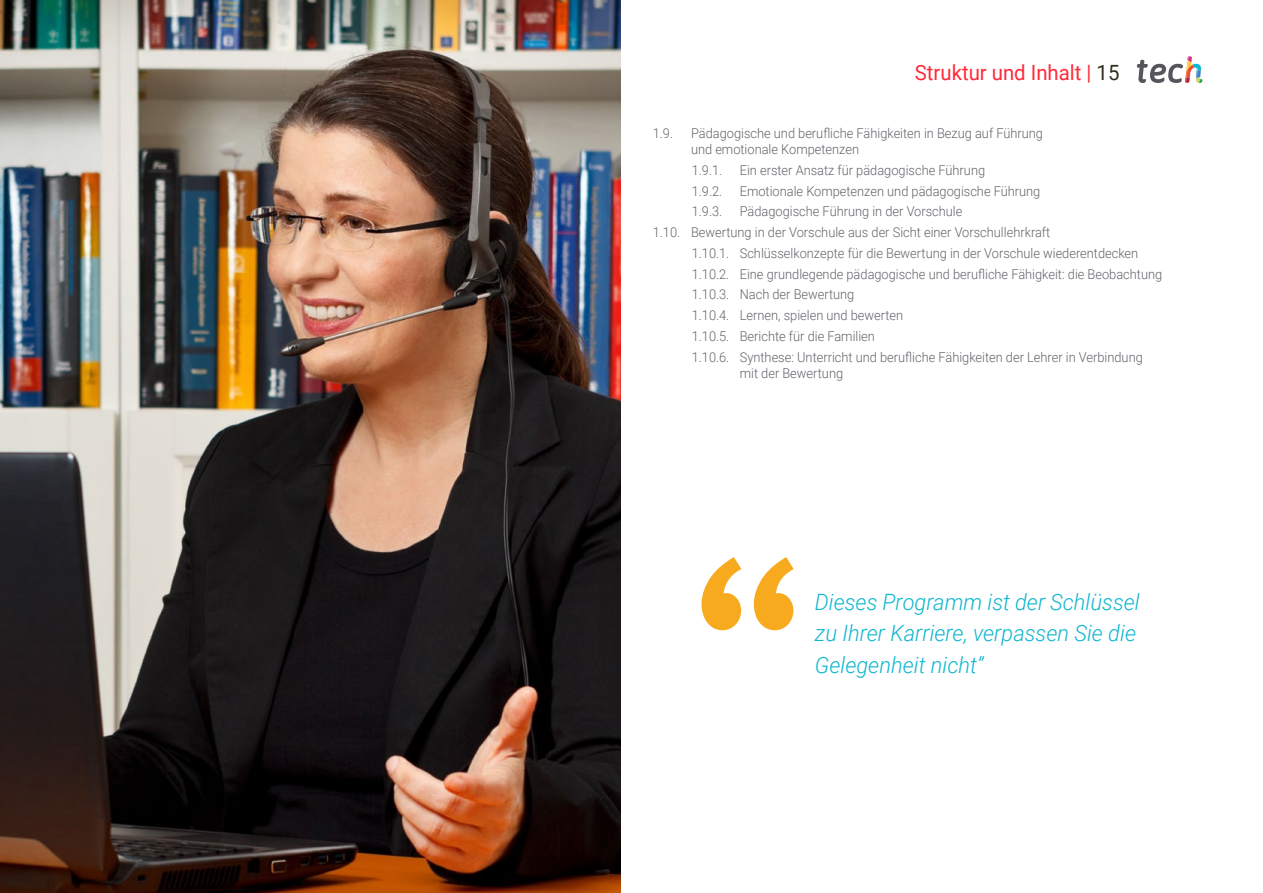
<style>
.page{position:relative;width:1263px;height:893px;background:#fff}
.page>*{position:absolute;margin:0;border:0;box-sizing:border-box;transform-origin:0 0}
.t1{font:italic 300 22.5px/31.5px "Roboto";color:#0fb6cf}
.t2{font:21px "Roboto";color:#ff293a}
.t3{font:300 13.5px/16.5px "Roboto";color:#61646a;scale:.95 1}
.s1{color:#312e20}
</style>
<div class="page">
<svg style="left:1137px;top:56px;width:65px;height:27px"></svg>
<img style="left:0;top:0;width:621px;height:893px">
<svg style="left:701px;top:557px;width:93px;height:73px"></svg>
<h2 class="t2" style="left:915px;top:57px;width:206px">Struktur und Inhalt | <span class="s1">15</span></h2>
<p class="t3" style="left:653px;top:124px;width:23px">1.9.</p>
<p class="t3" style="left:691px;top:124px;width:372px">Pädagogische und berufliche Fähigkeiten in Bezug auf Führung und emotionale Kompetenzen</p>
<p class="t3" style="left:692px;top:161px;width:34px">1.9.1.</p>
<p class="t3" style="left:740px;top:161px;width:260px">Ein erster Ansatz für pädagogische Führung</p>
<p class="t3" style="left:692px;top:182px;width:34px">1.9.2.</p>
<p class="t3" style="left:740px;top:182px;width:318px">Emotionale Kompetenzen und pädagogische Führung</p>
<p class="t3" style="left:692px;top:203px;width:34px">1.9.3.</p>
<p class="t3" style="left:740px;top:203px;width:236px">Pädagogische Führung in der Vorschule</p>
<p class="t3" style="left:653px;top:224px;width:420px">1.10. Bewertung in der Vorschule aus der Sicht einer Vorschullehrkraft</p>
<p class="t3" style="left:692px;top:244px;width:471px">1.10.1. Schlüsselkonzepte für die Bewertung in der Vorschule wiederentdecken</p>
<p class="t3" style="left:692px;top:265px;width:497px">1.10.2. Eine grundlegende pädagogische und berufliche Fähigkeit: die Beobachtung</p>
<p class="t3" style="left:692px;top:286px;width:173px">1.10.3. Nach der Bewertung</p>
<p class="t3" style="left:692px;top:307px;width:224px">1.10.4. Lernen, spielen und bewerten</p>
<p class="t3" style="left:692px;top:327px;width:194px">1.10.5. Berichte für die Familien</p>
<p class="t3" style="left:692px;top:348px;width:476px">1.10.6. Synthese: Unterricht und berufliche Fähigkeiten der Lehrer in Verbindung</p>
<p class="t3" style="left:740px;top:365px;width:110px">mit der Bewertung</p>
<h1 class="t1" style="left:815px;top:585px;width:326px">Dieses Programm ist der Schlüssel zu Ihrer Karriere, verpassen Sie die<br>Gelegenheit nicht”</h1>
</div>
